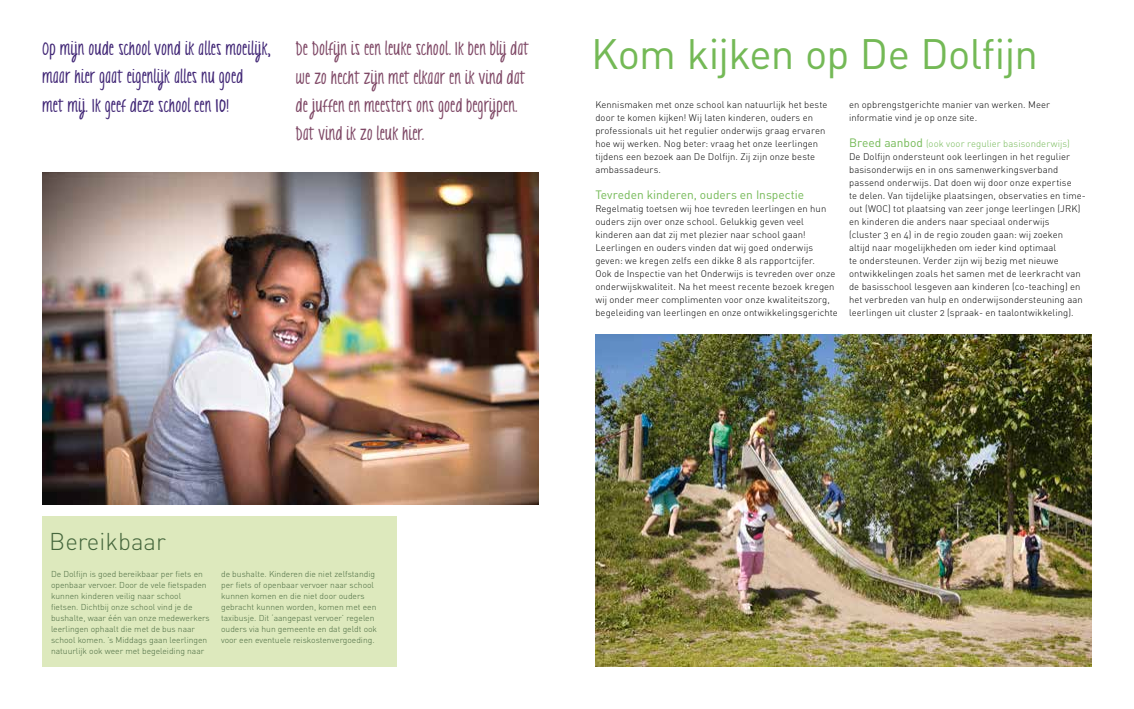
<style>
.page{position:relative;width:1134px;height:709px;background:#fff}
.page>*{position:absolute;margin:0;border:0;box-sizing:border-box;transform-origin:0 0}
.t1{font:42px "DIN Regular Alternate";letter-spacing:-.015em;color:#74b956}
.t2{font:24px "DIN Light Alternate";color:#46673d}
.t3{font:15px/28px "Quote Aloysius";color:#7e4765}
.t4{font:15px/28px "Quote Aloysius";letter-spacing:.005em;color:#402575}
.t5{font:12px "DIN Regular Alternate";letter-spacing:-.005em;color:#74b956}
.t6{font:9.5px/13px "DIN Light Alternate";letter-spacing:.01em;color:#000}
.t7{font:8.5px/11px "DIN Light Alternate";color:#46673d}
.s1{font-family:"DIN Regular Alternate";font-size:12px;color:#74b956}
.s2{color:#74b956}
</style>
<div class="page">
<div style="left:43px;top:515px;width:354px;height:151px;background:#dde9bd"></div>
<img style="left:595px;top:334px;width:496px;height:332px">
<img style="left:43px;top:172px;width:496px;height:332px">
<h3 class="t4" style="left:43px;top:36px;width:230px">Op mijn oude school vond ik alles moeilijk, maar hier gaat eigenlijk alles nu goed<br>met mij. Ik geef deze school een 10!</h3>
<h3 class="t3" style="left:296px;top:36px;width:235px">De Dolfijn is een leuke school. Ik ben blij dat we zo hecht zijn met elkaar en ik vind dat de juffen en meesters ons goed begrijpen.<br>Dat vind ik zo leuk hier.</h3>
<h1 class="t1" style="left:591px;top:27px;width:449px">Kom kijken op De Dolfijn</h1>
<p class="t6" style="left:595px;top:98px;width:234px">Kennismaken met onze school kan natuurlijk het beste door te komen kijken! Wij laten kinderen, ouders en professionals uit het regulier onderwijs graag ervaren hoe wij werken. Nog beter: vraag het onze leerlingen tijdens een bezoek aan De Dolfijn. Zij zijn onze beste ambassadeurs.</p>
<p class="t5" style="left:595px;top:187px;width:210px">Tevreden kinderen, ouders en Inspectie</p>
<p class="t6" style="left:595px;top:202px;width:244px">Regelmatig toetsen wij hoe tevreden leerlingen en hun ouders zijn over onze school. Gelukkig geven veel kinderen aan dat zij met plezier naar school gaan!<br>Leerlingen en ouders vinden dat wij goed onderwijs geven: we kregen zelfs een dikke 8 als rapportcijfer.<br>Ook de Inspectie van het Onderwijs is tevreden over onze onderwijskwaliteit. Na het meest recente bezoek kregen wij onder meer complimenten voor onze kwaliteitszorg, begeleiding van leerlingen en onze ontwikkelingsgerichte</p>
<p class="t6" style="left:849px;top:97px;width:202px">en opbrengstgerichte manier van werken. Meer informatie vind je op onze site.</p>
<p class="t6" style="left:849px;top:137px;width:238px"><span class="s1">Breed aanbod</span> <span class="s2">(ook voor regulier basisonderwijs)<br></span>De Dolfijn ondersteunt ook leerlingen in het regulier basisonderwijs en in ons samenwerkingsverband passend onderwijs. Dat doen wij door onze expertise<br>te delen. Van tijdelijke plaatsingen, observaties en time&shy;out (WOC) tot plaatsing van zeer jonge leerlingen (JRK) en kinderen die anders naar speciaal onderwijs<br>(cluster 3 en 4) in de regio zouden gaan: wij zoeken altijd naar mogelijkheden om ieder kind optimaal<br>te ondersteunen. Verder zijn wij bezig met nieuwe ontwikkelingen zoals het samen met de leerkracht van de basisschool lesgeven aan kinderen (co-teaching) en het verbreden van hulp en onderwijsondersteuning aan leerlingen uit cluster 2 (spraak- en taalontwikkeling).</p>
<h2 class="t2" style="left:49px;top:526px;width:118px">Bereikbaar</h2>
<p class="t7" style="left:51px;top:568px;width:160px">De Dolfijn is goed bereikbaar per fiets en openbaar vervoer. Door de vele fietspaden kunnen kinderen veilig naar school fietsen. Dichtbij onze school vind je de bushalte, waar één van onze medewerkers leerlingen ophaalt die met de bus naar school komen. ’s Middags gaan leerlingen natuurlijk ook weer met begeleiding naar</p>
<p class="t7" style="left:221px;top:568px;width:157px">de bushalte. Kinderen die niet zelfstandig per fiets of openbaar vervoer naar school kunnen komen en die niet door ouders gebracht kunnen worden, komen met een taxibusje. Dit ‘aangepast vervoer’ regelen ouders via hun gemeente en dat geldt ook voor een eventuele reiskostenvergoeding.</p>
</div>
